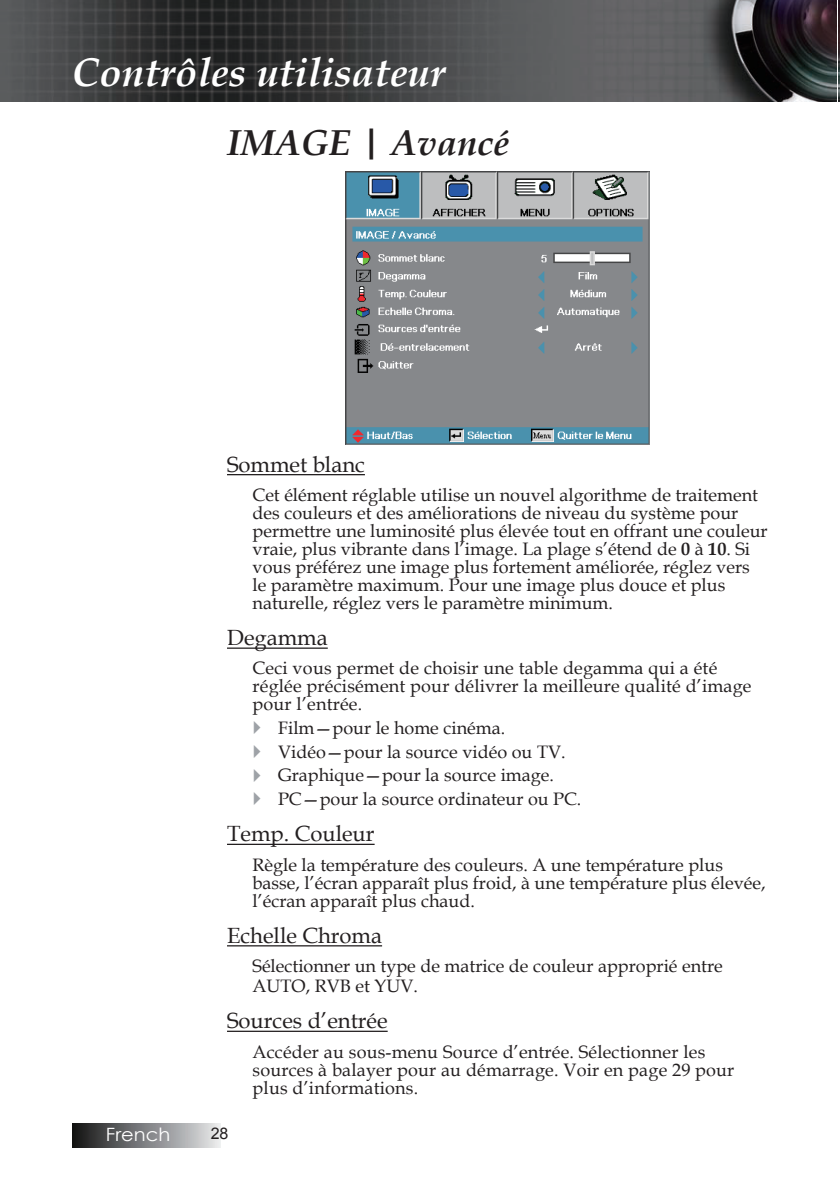
<style>
.page{position:relative;width:840px;height:1191px;background:#fff}
.page>*{position:absolute;margin:0;border:0;box-sizing:border-box;transform-origin:0 0}
.t1{font:italic 700 40px "Book Antiqua";color:#fff}
.t2{font:italic 700 36px "Book Antiqua";color:#231f20}
.t3{font:22px "Book Antiqua";color:#231f20}
.t4{font:18.2px "Century Gothic";color:#fff;scale:1.06 1}
.t5{font:18px/18px "Book Antiqua";color:#231f20}
.t6{font:16px "Arial";color:#231f20}
.s1{font-weight:700}
</style>
<div class="page">
<img style="left:838px;top:0;width:2px;height:101px">
<img style="left:73px;top:1147px;width:147px;height:1px">
<svg style="left:72px;top:1123px;width:148px;height:24px;background:#7e7f81"></svg>
<img style="left:0;top:0;width:835px;height:101px">
<hr style="left:227px;top:474px;width:138px;height:1px;background:#231f20">
<hr style="left:227px;top:647px;width:100px;height:2px;background:#231f20">
<hr style="left:227px;top:843px;width:147px;height:2px;background:#231f20">
<hr style="left:227px;top:945px;width:155px;height:1px;background:#231f20">
<hr style="left:227px;top:1030px;width:160px;height:2px;background:#231f20">
<img style="left:345px;top:172px;width:304px;height:272px">
<h1 class="t1" style="left:72px;top:45px;width:374px">Contrôles utilisateur</h1>
<h2 class="t2" style="left:227px;top:118px;width:283px">IMAGE | Avancé</h2>
<p class="t3" style="left:227px;top:449px;width:139px">Sommet blanc</p>
<p class="t5" style="left:252px;top:485px;width:516px">Cet élément réglable utilise un nouvel algorithme de traitement des couleurs et des améliorations de niveau du système pour permettre une luminosité plus élevée tout en offrant une couleur vraie, plus vibrante dans l’image. La plage s’étend de <span class="s1">0</span> à <span class="s1">10</span>. Si vous préférez une image plus fortement améliorée, réglez vers le paramètre maximum. Pour une image plus douce et plus naturelle, réglez vers le paramètre minimum.</p>
<p class="t3" style="left:227px;top:622px;width:102px">Degamma</p>
<p class="t5" style="left:252px;top:659px;width:500px">Ceci vous permet de choisir une table degamma qui a été réglée précisément pour délivrer la meilleure qualité d’image pour l’entrée.</p>
<p class="t5" style="left:278px;top:716px;width:304px;line-height:23.6px">Film—pour le home cinéma.<br>Vidéo—pour la source vidéo ou TV.<br>Graphique—pour la source image.<br>PC—pour la source ordinateur ou PC.</p>
<p class="t3" style="left:227px;top:818px;width:149px">Temp. Couleur</p>
<p class="t5" style="left:252px;top:855px;width:514px">Règle la température des couleurs. A une température plus basse, l’écran apparaît plus froid, à une température plus élevée, l’écran apparaît plus chaud.</p>
<p class="t3" style="left:227px;top:920px;width:156px">Echelle Chroma</p>
<p class="t5" style="left:252px;top:955px;width:471px;line-height:20px">Sélectionner un type de matrice de couleur approprié entre<br>AUTO, RVB et YUV.</p>
<p class="t3" style="left:227px;top:1005px;width:162px">Sources d’entrée</p>
<p class="t5" style="left:252px;top:1042px;width:483px">Accéder au sous-menu Source d’entrée. Sélectionner les sources à balayer pour au démarrage. Voir en page 29 pour plus d’informations.</p>
<p class="t4" style="left:106px;top:1122px;width:62px">French</p>
<p class="t6" style="left:210px;top:1122px;width:10px">28</p>
</div>
